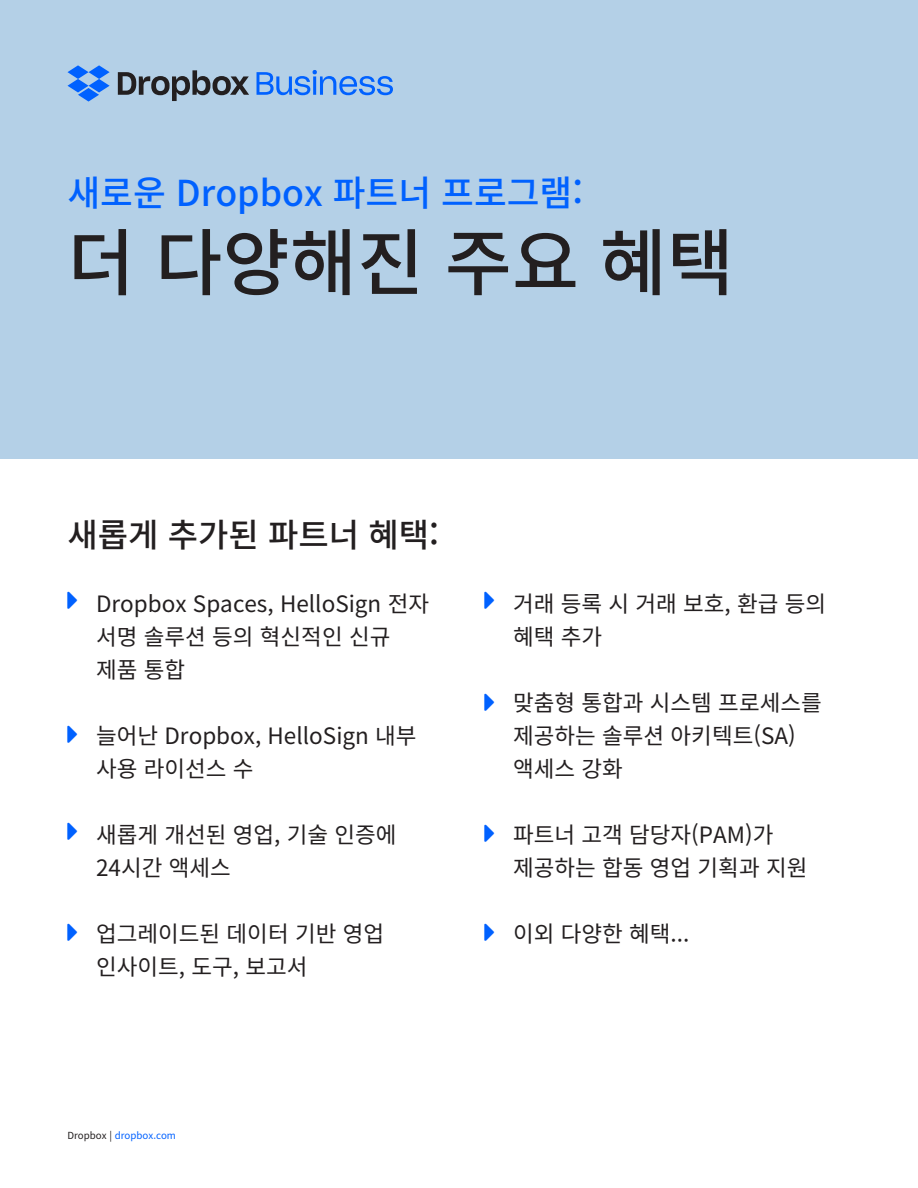
<style>
.page{position:relative;width:918px;height:1188px;background:#fff}
.page>*{position:absolute;margin:0;border:0;box-sizing:border-box;transform-origin:0 0}
.Headline{font:500 73.05px "Noto Sans CJ Kkr";color:#231f20}
.Headline-2{font:500 35.7px "Noto Sans CJ Kkr";color:#0061ff}
.Subhead_Paragraph{font:500 33px "Noto Sans CJ Kkr";color:#231f20}
.Body_Copy_Atlas{font:22.5px/33px "Noto Sans CJ Kkr";color:#231f20}
.t1{font:9.75px "Noto Sans CJ Kkr";color:#0061ff}
.s1{color:#231f20}
</style>
<div class="page">
<div style="left:0;top:0;width:918px;height:459px;background:#b4d0e7"></div>
<svg style="left:68px;top:65px;width:42px;height:37px"></svg>
<svg style="left:118px;top:70px;width:131px;height:31px"></svg>
<svg style="left:257px;top:70px;width:136px;height:25px"></svg>
<p class="Headline-2" style="left:68px;top:173px;width:517px">새로운 Dropbox 파트너 프로그램:</p>
<p class="Headline" style="left:68px;top:222px;width:668px">더 다양해진 주요 혜택</p>
<p class="Subhead_Paragraph" style="left:68px;top:516px;width:373px">새롭게 추가된 파트너 혜택:</p>
<p class="Body_Copy_Atlas" style="left:96px;top:588px;width:334px">Dropbox Spaces, HelloSign 전자 서명 솔루션 등의 혁신적인 신규 제품 통합</p>
<p class="Body_Copy_Atlas" style="left:96px;top:720px;width:322px">늘어난 Dropbox, HelloSign 내부 사용 라이선스 수</p>
<p class="Body_Copy_Atlas" style="left:96px;top:819px;width:302px">새롭게 개선된 영업, 기술 인증에<br>24시간 액세스</p>
<p class="Body_Copy_Atlas" style="left:96px;top:918px;width:289px">업그레이드된 데이터 기반 영업 인사이트, 도구, 보고서</p>
<p class="t1" style="left:68px;top:1130px;width:110px"><span class="s1">Dropbox |</span> dropbox.com</p>
<p class="Body_Copy_Atlas" style="left:513px;top:588px;width:315px">거래 등록 시 거래 보호, 환급 등의 혜택 추가</p>
<p class="Body_Copy_Atlas" style="left:513px;top:687px;width:310px">맞춤형 통합과 시스템 프로세스를 제공하는 솔루션 아키텍트(SA) 액세스 강화</p>
<p class="Body_Copy_Atlas" style="left:513px;top:819px;width:296px">파트너 고객 담당자(PAM)가 제공하는 합동 영업 기획과 지원</p>
<p class="Body_Copy_Atlas" style="left:513px;top:918px;width:178px">이외 다양한 혜택...</p>
</div>
